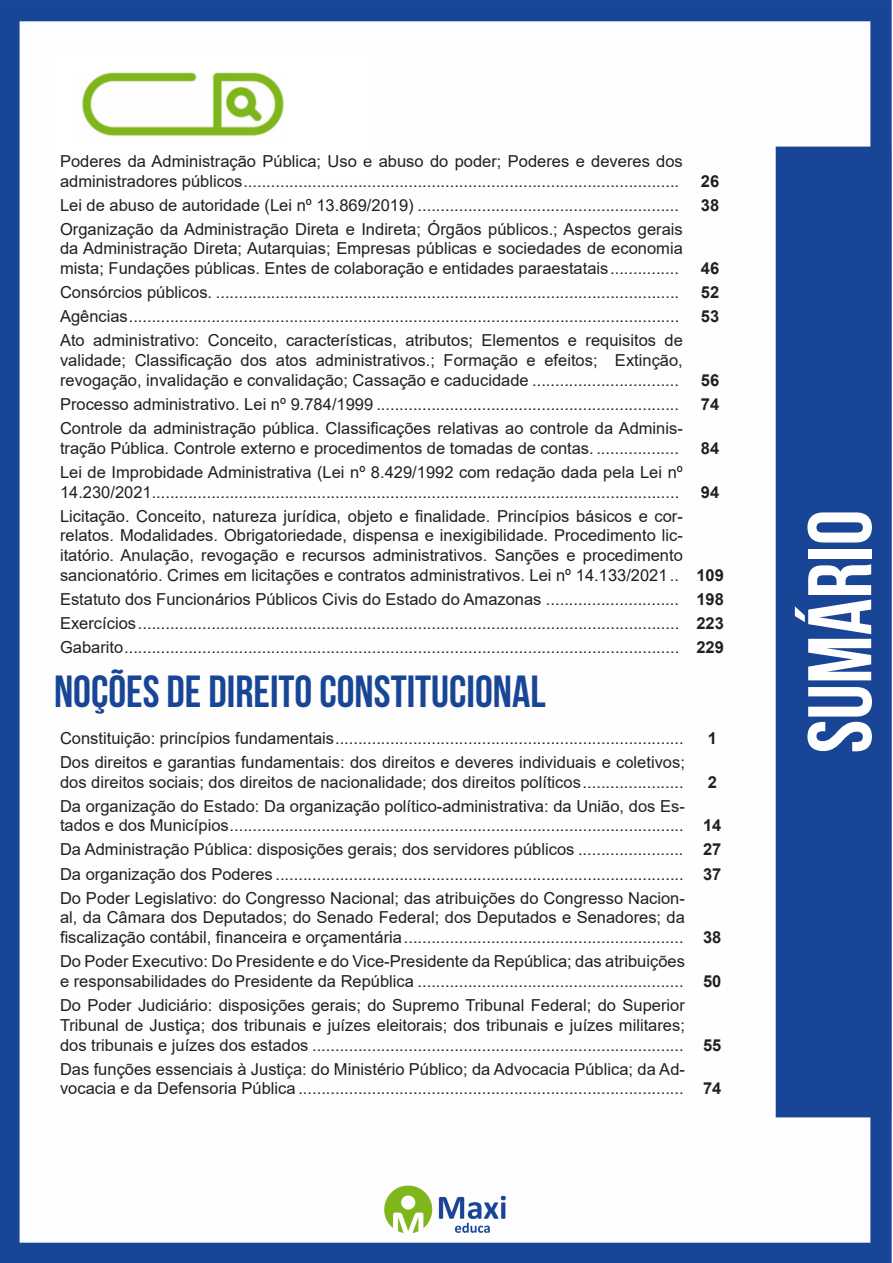
<style>
.page{position:relative;width:893px;height:1263px;background:#fff}
.page>*{position:absolute;margin:0;border:0;box-sizing:border-box;transform-origin:0 0}
.t1{font:700 90px "Bebas Neue";color:#fff}
.t2{font:700 45px "Bebas Neue";color:#184696}
.ALTERNATIVAS{font:16.5px/19.8px "Arial";color:#231f20}
.ALTERNATIVAS-2{font:700 16.5px "Arial";color:#231f20}
</style>
<div class="page">
<img style="left:0;top:0;width:892px;height:1263px">
<div style="left:53px;top:55px;width:317px;height:121px;background:#fff"></div>
<img style="left:82px;top:72px;width:201px;height:64px">
<p class="ALTERNATIVAS" style="left:60px;top:151px;width:624px">Poderes da Administração Pública; Uso e abuso do poder; Poderes e deveres dos administradores públicos...............................................................................................</p>
<p class="ALTERNATIVAS-2" style="left:701px;top:169px;width:20px">26</p>
<p class="ALTERNATIVAS" style="left:60px;top:195px;width:621px">Lei de abuso de autoridade (Lei nº 13.869/2019) .........................................................</p>
<p class="ALTERNATIVAS-2" style="left:701px;top:193px;width:20px">38</p>
<p class="ALTERNATIVAS" style="left:60px;top:219px;width:624px;text-align:justify">Organização da Administração Direta e Indireta; Órgãos públicos.; Aspectos gerais da Administração Direta; Autarquias; Empresas públicas e sociedades de economia mista; Fundações públicas. Entes de colaboração e entidades paraestatais...............</p>
<p class="ALTERNATIVAS-2" style="left:701px;top:257px;width:20px">46</p>
<p class="ALTERNATIVAS" style="left:60px;top:282px;width:621px">Consórcios públicos. .....................................................................................................</p>
<p class="ALTERNATIVAS-2" style="left:701px;top:281px;width:20px">52</p>
<p class="ALTERNATIVAS" style="left:60px;top:306px;width:621px">Agências........................................................................................................................</p>
<p class="ALTERNATIVAS-2" style="left:701px;top:305px;width:20px">53</p>
<p class="ALTERNATIVAS" style="left:60px;top:330px;width:624px;text-align:justify">Ato administrativo: Conceito, características, atributos; Elementos e requisitos de validade; Classificação dos atos administrativos.; Formação e efeitos; Extinção, revogação, invalidação e convalidação; Cassação e caducidade ................................</p>
<p class="ALTERNATIVAS-2" style="left:701px;top:368px;width:20px">56</p>
<p class="ALTERNATIVAS" style="left:60px;top:394px;width:621px">Processo administrativo. Lei nº 9.784/1999 ..................................................................</p>
<p class="ALTERNATIVAS-2" style="left:701px;top:392px;width:20px">74</p>
<p class="ALTERNATIVAS" style="left:60px;top:418px;width:624px">Controle da administração pública. Classificações relativas ao controle da Adminis&shy;tração Pública. Controle externo e procedimentos de tomadas de contas. ..................</p>
<p class="ALTERNATIVAS-2" style="left:701px;top:436px;width:20px">84</p>
<p class="ALTERNATIVAS" style="left:60px;top:462px;width:624px">Lei de Improbidade Administrativa (Lei nº 8.429/1992 com redação dada pela Lei nº<br>14.230/2021...................................................................................................................</p>
<p class="ALTERNATIVAS" style="left:60px;top:506px;width:624px;text-align:justify">Licitação. Conceito, natureza jurídica, objeto e finalidade. Princípios básicos e cor&shy;relatos. Modalidades. Obrigatoriedade, dispensa e inexigibilidade. Procedimento lic&shy;itatório. Anulação, revogação e recursos administrativos. Sanções e procedimento sancionatório. Crimes em licitações e contratos administrativos. Lei nº 14.133/2021..</p>
<p class="ALTERNATIVAS-2" style="left:701px;top:480px;width:20px">94</p>
<p class="ALTERNATIVAS-2" style="left:696px;top:564px;width:29px">109</p>
<p class="ALTERNATIVAS" style="left:60px;top:589px;width:620px">Estatuto dos Funcionários Públicos Civis do Estado do Amazonas .............................</p>
<p class="ALTERNATIVAS-2" style="left:696px;top:588px;width:29px">198</p>
<p class="ALTERNATIVAS" style="left:60px;top:613px;width:621px">Exercícios......................................................................................................................</p>
<p class="ALTERNATIVAS-2" style="left:696px;top:612px;width:29px">223</p>
<p class="ALTERNATIVAS" style="left:60px;top:637px;width:621px">Gabarito.........................................................................................................................</p>
<p class="ALTERNATIVAS-2" style="left:696px;top:636px;width:29px">229</p>
<p class="t2" style="left:54px;top:667px;width:493px">NOÇÕES DE DIREITO CONSTITUCIONAL</p>
<p class="ALTERNATIVAS" style="left:60px;top:728px;width:625px">Constituição: princípios fundamentais............................................................................</p>
<p class="ALTERNATIVAS-2" style="left:708px;top:726px;width:11px">1</p>
<p class="ALTERNATIVAS" style="left:60px;top:752px;width:626px">Dos direitos e garantias fundamentais: dos direitos e deveres individuais e coletivos; dos direitos sociais; dos direitos de nacionalidade; dos direitos políticos......................</p>
<p class="ALTERNATIVAS-2" style="left:708px;top:770px;width:11px">2</p>
<p class="ALTERNATIVAS" style="left:60px;top:796px;width:626px">Da organização do Estado: Da organização político-administrativa: da União, dos Es&shy;tados e dos Municípios...................................................................................................</p>
<p class="ALTERNATIVAS-2" style="left:703px;top:814px;width:20px">14</p>
<p class="ALTERNATIVAS" style="left:60px;top:840px;width:625px">Da Administração Pública: disposições gerais; dos servidores públicos .......................</p>
<p class="ALTERNATIVAS-2" style="left:703px;top:838px;width:20px">27</p>
<p class="ALTERNATIVAS" style="left:60px;top:864px;width:625px">Da organização dos Poderes .........................................................................................</p>
<p class="ALTERNATIVAS-2" style="left:703px;top:862px;width:20px">37</p>
<p class="ALTERNATIVAS" style="left:60px;top:888px;width:626px;text-align:justify">Do Poder Legislativo: do Congresso Nacional; das atribuições do Congresso Nacion&shy;al, da Câmara dos Deputados; do Senado Federal; dos Deputados e Senadores; da fiscalização contábil, financeira e orçamentária.............................................................</p>
<p class="ALTERNATIVAS-2" style="left:703px;top:926px;width:20px">38</p>
<p class="ALTERNATIVAS" style="left:60px;top:951px;width:626px">Do Poder Executivo: Do Presidente e do Vice-Presidente da República; das atribuições e responsabilidades do Presidente da República ..........................................................</p>
<p class="ALTERNATIVAS" style="left:60px;top:995px;width:626px;text-align:justify">Do Poder Judiciário: disposições gerais; do Supremo Tribunal Federal; do Superior Tribunal de Justiça; dos tribunais e juízes eleitorais; dos tribunais e juízes militares; dos tribunais e juízes dos estados .................................................................................</p>
<p class="ALTERNATIVAS" style="left:60px;top:1059px;width:626px">Das funções essenciais à Justiça: do Ministério Público; da Advocacia Pública; da Ad&shy;vocacia e da Defensoria Pública ....................................................................................</p>
<p class="ALTERNATIVAS-2" style="left:703px;top:969px;width:20px">50</p>
<p class="ALTERNATIVAS-2" style="left:703px;top:1033px;width:20px">55</p>
<p class="ALTERNATIVAS-2" style="left:703px;top:1077px;width:20px">74</p>
<h1 class="t1" style="left:791px;top:753px;width:245px;rotate:-90deg">SUMÁRIO</h1>
</div>
